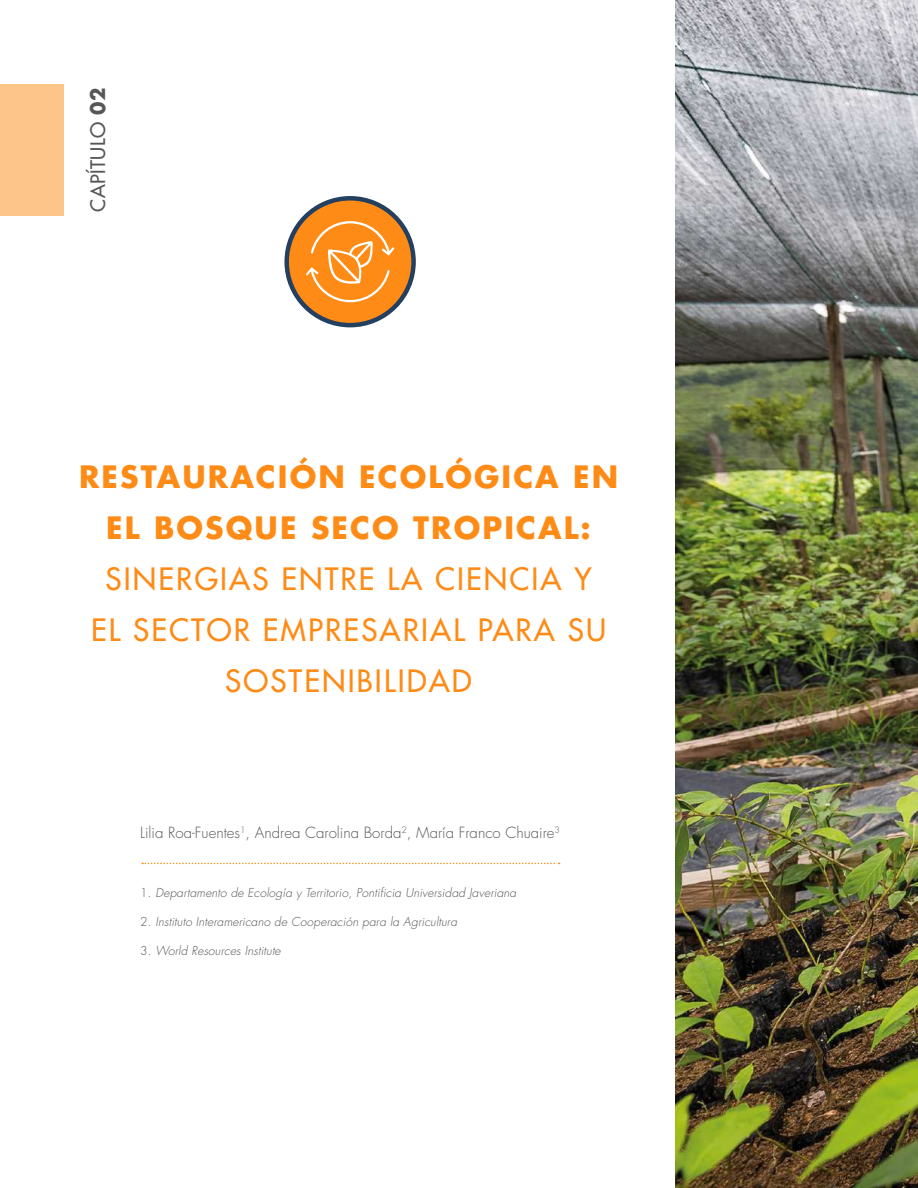
<style>
.page{position:relative;width:918px;height:1188px;background:#fff}
.page>*{position:absolute;margin:0;border:0;box-sizing:border-box;transform-origin:0 0}
.t1{font:500 30px/51px "Futura Std";letter-spacing:.07em;color:#fe8b16;text-align:center}
.t2{font:700 30px/51px "Futura Std";letter-spacing:.07em;color:#fe8b16;text-align:center}
.t3{font:500 19.5px "Futura Std";letter-spacing:.025em;color:#575756}
.t4{font:300 15px "Futura Std";color:#575756}
.t5{font:italic 300 12px "Futura Std";letter-spacing:.01em;color:#575756}
.s1{font-weight:700}
.s2{font-style:normal}
</style>
<div class="page">
<img style="left:675px;top:0;width:243px;height:1188px">
<div style="left:0;top:84px;width:64px;height:132px;background:#fec58a"></div>
<svg style="left:287px;top:198px;width:127px;height:127px;background:#e3811f"></svg>
<div style="left:284px;top:196px;width:132px;height:131px;border:4px solid #244061;border-radius:50%"></div>
<svg style="left:142px;top:863px;width:418px;height:1px"></svg>
<svg style="left:306px;top:221px;width:88px;height:81px;background:#fe9c38"></svg>
<h2 class="t3" style="left:86px;top:212px;width:125px;rotate:-90deg">CAPÍTULO <span class="s1">02</span></h2>
<h1 class="t2" style="left:79px;top:451px;width:541px">RESTAURACIÓN ECOLÓGICA EN<br>EL BOSQUE SECO TROPICAL:</h1>
<h1 class="t1" style="left:91px;top:553px;width:517px">SINERGIAS ENTRE LA CIENCIA Y<br>EL SECTOR EMPRESARIAL PARA SU<br>SOSTENIBILIDAD</h1>
<p class="t4" style="left:140px;top:823px;width:421px">Lilia Roa-Fuentes<sup>1</sup>, Andrea Carolina Borda<sup>2</sup>, María Franco Chuaire<sup>3</sup></p>
<p class="t5" style="left:140px;top:885px;width:378px"><span class="s2">1.</span> Departamento de Ecología y Territorio, Pontificia Universidad Javeriana</p>
<p class="t5" style="left:140px;top:914px;width:318px"><span class="s2">2.</span> Instituto Interamericano de Cooperación para la Agricultura</p>
<p class="t5" style="left:140px;top:943px;width:142px"><span class="s2">3.</span> World Resources Institute</p>
</div>
